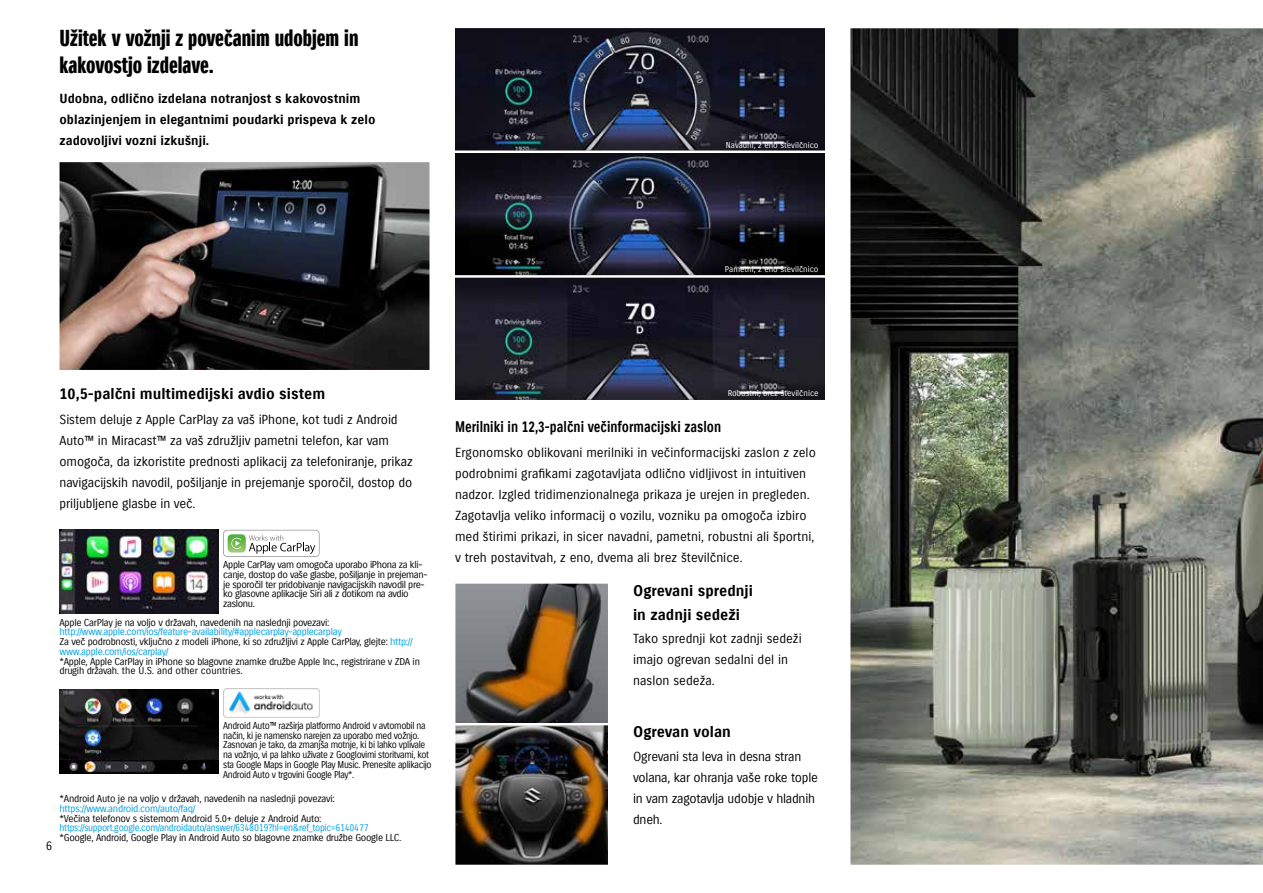
<style>
.page{position:relative;width:1263px;height:893px;background:#fff}
.page>*{position:absolute;margin:0;border:0;box-sizing:border-box;transform-origin:0 0}
.t1{font:22.5px/27px "Suzuki PRO Headline";color:#000}
.t2{font:15px/24px "Suzuki PRO Bold";color:#000}
.t3{font:15px "Suzuki PRO Bold";color:#000;scale:.82 1}
.t4{font:12.75px/21px "Suzuki PRO Regular";letter-spacing:-.005em;color:#000}
.t5{font:12.75px/21px "Suzuki PRO Bold";color:#000}
.t6{font:12px "Suzuki PRO Regular";color:#000}
.t7{font:9.75px/9.8px "Suzuki PRO Regular";letter-spacing:-.04em;color:#000}
.t8{font:9.75px/9.8px "Suzuki PRO Regular";letter-spacing:-.04em;color:#000;scale:.93 1}
.t9{font:9.75px/9.8px "Suzuki PRO Regular";letter-spacing:-.03em;color:#009fe3}
.t10{font:9.75px "Suzuki PRO Regular";letter-spacing:-.03em;color:#009fe3;scale:.94 1}
.t11{font:8.25px "Suzuki PRO Regular";color:#fff}
.s1{color:#000}
</style>
<div class="page">
<img style="left:850px;top:28px;width:413px;height:837px">
<img style="left:60px;top:162px;width:369px;height:208px">
<img style="left:455px;top:725px;width:153px;height:140px">
<img style="left:455px;top:584px;width:153px;height:139px">
<img style="left:60px;top:530px;width:159px;height:84px">
<img style="left:60px;top:690px;width:159px;height:83px">
<img style="left:223px;top:689px;width:97px;height:28px">
<svg style="left:223px;top:530px;width:96px;height:27px"></svg>
<div style="left:224px;top:530px;width:95px;height:26px;background:#fff;border-radius:4px"></div>
<img style="left:228px;top:534px;width:18px;height:18px">
<svg style="left:231px;top:538px;width:10px;height:11px"></svg>
<svg style="left:249px;top:535px;width:66px;height:19px"></svg>
<img style="left:455px;top:28px;width:370px;height:122px">
<img style="left:455px;top:153px;width:370px;height:122px">
<img style="left:455px;top:278px;width:370px;height:122px">
<h1 class="t1" style="left:60px;top:25px;width:300px">Užitek v vožnji z povečanim udobjem in kakovostjo izdelave.</h1>
<p class="t5" style="left:60px;top:88px;width:317px">Udobna, odlično izdelana notranjost s kakovostnim oblazinjenjem in elegantnimi poudarki prispeva k zelo zadovoljivi vozni izkušnji.</p>
<p class="t11" style="left:726px;top:140px;width:94px">Navadni, z eno številčnico</p>
<p class="t11" style="left:725px;top:264px;width:95px">Pametni, z eno številčnico</p>
<p class="t2" style="left:60px;top:382px;width:267px">10,5-palčni multimedijski avdio sistem</p>
<p class="t4" style="left:60px;top:409px;width:355px">Sistem deluje z Apple CarPlay za vaš iPhone, kot tudi z Android Auto™ in Miracast™ za vaš združljiv pametni telefon, kar vam omogoča, da izkoristite prednosti aplikacij za telefoniranje, prikaz navigacijskih navodil, pošiljanje in prejemanje sporočil, dostop do priljubljene glasbe in več.</p>
<p class="t7" style="left:223px;top:560px;width:206px">Apple CarPlay vam omogoča uporabo iPhona za kli&shy;canje, dostop do vaše glasbe, pošiljanje in prejeman&shy;je sporočil ter pridobivanje navigacijskih navodil pre&shy;ko glasovne aplikacije Siri ali z dotikom na avdio zaslonu.</p>
<p class="t7" style="left:60px;top:617px;width:271px">Apple CarPlay je na voljo v državah, navedenih na naslednji povezavi:</p>
<p class="t9" style="left:60px;top:627px;width:355px">http://www.apple.com/ios/feature-availability/#applecarplay-applecarplay<br><span class="s1">Za več podrobnosti, vključno z modeli iPhone, ki so združljivi z Apple CarPlay, glejte:</span> http:// www.apple.com/ios/carplay/</p>
<p class="t7" style="left:60px;top:656px;width:362px">*Apple, Apple CarPlay in iPhone so blagovne znamke družbe Apple Inc., registrirane v ZDA in drugih državah. the U.S. and other countries.</p>
<p class="t6" style="left:46px;top:839px;width:8px">6</p>
<p class="t8" style="left:223px;top:721px;width:226px">Android Auto™ razširja platformo Android v avtomobil na način, ki je namensko narejen za uporabo med vožnjo.<br>Zasnovan je tako, da zmanjša motnje, ki bi lahko vplivale na vožnjo, vi pa lahko uživate z Googlovimi storitvami, kot sta Google Maps in Google Play Music. Prenesite aplikacijo Android Auto v trgovini Google Play*.</p>
<p class="t7" style="left:60px;top:794px;width:277px">*Android Auto je na voljo v državah, navedenih na naslednji povezavi:</p>
<p class="t9" style="left:60px;top:804px;width:137px">https://www.android.com/auto/faq/</p>
<p class="t7" style="left:60px;top:813px;width:263px">*Večina telefonov s sistemom Android 5.0+ deluje z Android Auto:</p>
<p class="t10" style="left:60px;top:822px;width:330px">https://support.google.com/androidauto/answer/6348019?hl=en&amp;ref_topic=6140477</p>
<p class="t7" style="left:60px;top:833px;width:343px">*Google, Android, Google Play in Android Auto so blagovne znamke družbe Google LLC.</p>
<p class="t11" style="left:728px;top:388px;width:92px">Robustni, brez številčnice</p>
<p class="t3" style="left:455px;top:417px;width:326px">Merilniki in 12,3-palčni večinformacijski zaslon</p>
<p class="t4" style="left:455px;top:442px;width:362px">Ergonomsko oblikovani merilniki in večinformacijski zaslon z zelo podrobnimi grafikami zagotavljata odlično vidljivost in intuitiven nadzor. Izgled tridimenzionalnega prikaza je urejen in pregleden.<br>Zagotavlja veliko informacij o vozilu, vozniku pa omogoča izbiro med štirimi prikazi, in sicer navadni, pametni, robustni ali športni, v treh postavitvah, z eno, dvema ali brez številčnice.</p>
<p class="t2" style="left:633px;top:578px;width:121px">Ogrevani sprednji in zadnji sedeži</p>
<p class="t4" style="left:633px;top:628px;width:170px">Tako sprednji kot zadnji sedeži imajo ogrevan sedalni del in naslon sedeža.</p>
<p class="t2" style="left:633px;top:720px;width:99px">Ogrevan volan</p>
<p class="t4" style="left:633px;top:746px;width:186px">Ogrevani sta leva in desna stran volana, kar ohranja vaše roke tople in vam zagotavlja udobje v hladnih dneh.</p>
</div>
